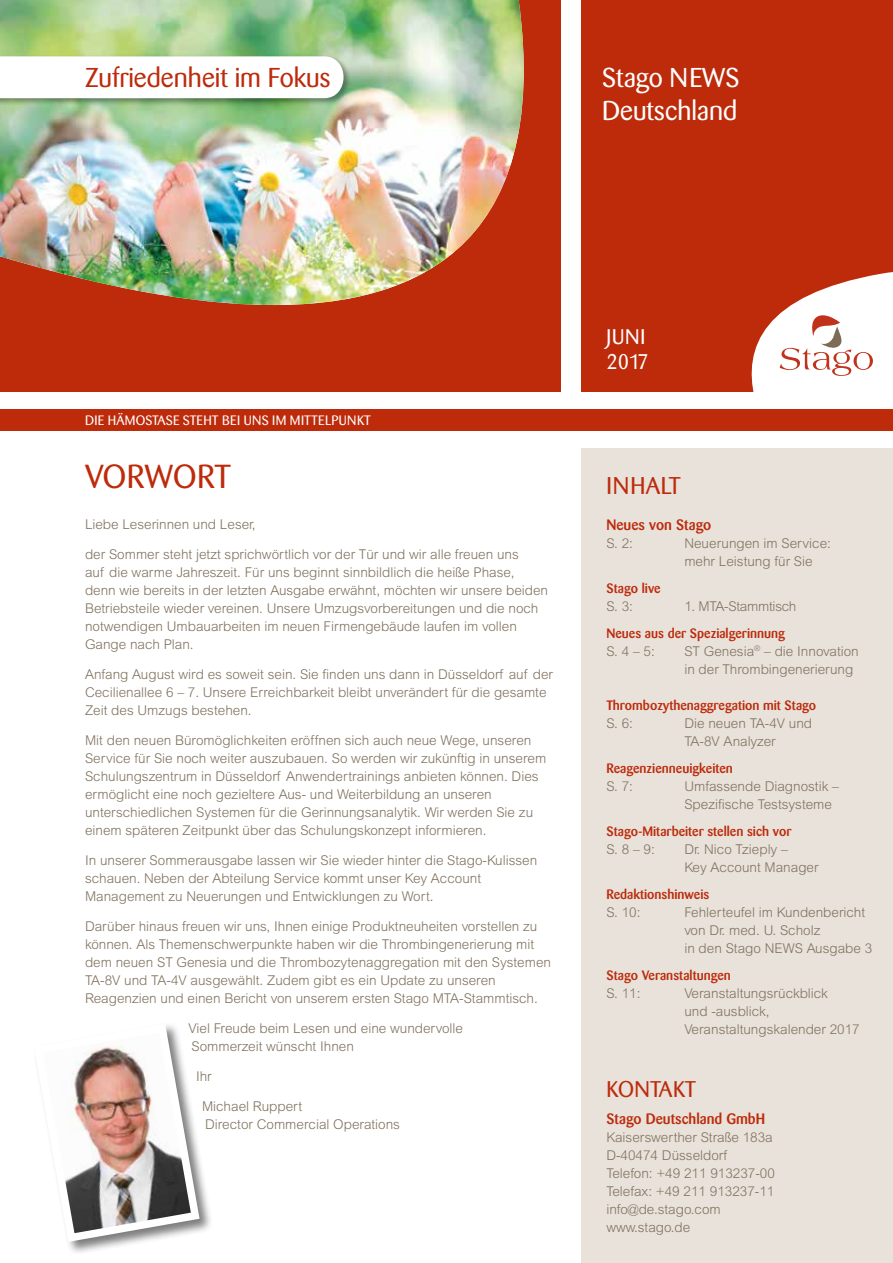
<style>
.page{position:relative;width:893px;height:1263px;background:#fff}
.page>*{position:absolute;margin:0;border:0;box-sizing:border-box;transform-origin:0 0}
.t1{font:33px "Barmeno";color:#bd2b0b}
.t2{font:27px "Barmeno";color:#bd2b0b}
.t3{font:27px/32.4px "Barmeno";color:#fff}
.t4{font:24px "Barmeno";letter-spacing:.02em;color:#bd2b0b}
.t5{font:22.5px "Barmeno";letter-spacing:-.01em;color:#bd2b0b}
.t6{font:21px/25.2px "Barmeno";letter-spacing:.02em;color:#fff}
.t7{font:500 15px "Barmeno";color:#bd2b0b}
.t8{font:300 13.5px/18px "Arial MT Std";color:#80715d}
.t9{font:500 13.5px "Barmeno";color:#bd2b0b}
.t10{font:13.5px "Barmeno";letter-spacing:.02em;color:#fff}
.t11{font:300 13.5px "Arial MT Std";letter-spacing:-.02em;color:#80715d}
</style>
<div class="page">
<svg style="left:0;top:0;width:645px;height:449px"></svg>
<img style="left:0;top:0;width:529px;height:376px">
<div style="left:581px;top:0;width:312px;height:391px;background:#bd2b0b"></div>
<svg style="left:645px;top:272px;width:248px;height:177px"></svg>
<svg style="left:780px;top:315px;width:93px;height:61px;background:#f2dedb"></svg>
<div style="left:0;top:55px;width:351px;height:51px;background:#000;opacity:.35"></div>
<svg style="left:0;top:56px;width:350px;height:42px"></svg>
<div style="left:0;top:409px;width:893px;height:22px;background:#bd2b0b"></div>
<div style="left:581px;top:449px;width:312px;height:814px;background:#e8e2db"></div>
<div style="left:32px;top:1022px;width:181px;height:233px;background:#000;opacity:.51"></div>
<svg style="left:32px;top:1022px;width:172px;height:224px"></svg>
<h2 class="t2" style="left:85px;top:62px;width:247px">Zufriedenheit im Fokus</h2>
<h2 class="t3" style="left:602px;top:62px;width:139px">Stago NEWS<br>Deutschland</h2>
<p class="t10" style="left:85px;top:413px;width:287px">DIE HÄMOSTASE STEHT BEI UNS IM MITTELPUNKT</p>
<h1 class="t1" style="left:85px;top:458px;width:147px">VORWORT</h1>
<p class="t8" style="left:85px;top:515px;width:172px">Liebe Leserinnen und Leser,</p>
<p class="t8" style="left:85px;top:545px;width:465px">der Sommer steht jetzt sprichwörtlich vor der Tür und wir alle freuen uns<br>auf die warme Jahreszeit. Für uns beginnt sinnbildlich die heiße Phase, denn wie bereits in der letzten Ausgabe erwähnt, möchten wir unsere beiden Betriebsteile wieder vereinen. Unsere Umzugsvorbereitungen und die noch notwendigen Umbauarbeiten im neuen Firmengebäude laufen im vollen Gange nach Plan.</p>
<p class="t8" style="left:85px;top:665px;width:469px">Anfang August wird es soweit sein. Sie finden uns dann in Düsseldorf auf der<br>Cecilienallee 6 – 7. Unsere Erreichbarkeit bleibt unverändert für die gesamte<br>Zeit des Umzugs bestehen.</p>
<p class="t8" style="left:85px;top:731px;width:463px">Mit den neuen Büromöglichkeiten eröffnen sich auch neue Wege, unseren Service für Sie noch weiter auszubauen. So werden wir zukünftig in unserem Schulungszentrum in Düsseldorf Anwendertrainings anbieten können. Dies ermöglicht eine noch gezieltere Aus- und Weiterbildung an unseren unterschiedlichen Systemen für die Gerinnungsanalytik. Wir werden Sie zu einem späteren Zeitpunkt über das Schulungskonzept informieren.</p>
<p class="t8" style="left:85px;top:851px;width:454px">In unserer Sommerausgabe lassen wir Sie wieder hinter die Stago-Kulissen schauen. Neben der Abteilung Service kommt unser Key Account<br>Management zu Neuerungen und Entwicklungen zu Wort.</p>
<p class="t8" style="left:85px;top:917px;width:468px">Darüber hinaus freuen wir uns, Ihnen einige Produktneuheiten vorstellen zu können. Als Themenschwerpunkte haben wir die Thrombingenerierung mit dem neuen ST Genesia und die Thrombozytenaggregation mit den Systemen TA-8V und TA-4V ausgewählt. Zudem gibt es ein Update zu unseren Reagenzien und einen Bericht von unserem ersten Stago MTA-Stammtisch.</p>
<p class="t8" style="left:189px;top:1019px;width:276px">Viel Freude beim Lesen und eine wundervolle<br>Sommerzeit wünscht Ihnen</p>
<p class="t8" style="left:196px;top:1067px;width:17px">Ihr</p>
<p class="t8" style="left:202px;top:1097px;width:199px">Michael Ruppert<br>Director Commercial Operations</p>
<h3 class="t6" style="left:606px;top:325px;width:44px">JUNI<br>2017</h3>
<h3 class="t4" style="left:606px;top:471px;width:76px">INHALT</h3>
<p class="t7" style="left:606px;top:516px;width:107px">Neues von Stago</p>
<p class="t8" style="left:606px;top:534px;width:28px">S. 2:</p>
<p class="t8" style="left:684px;top:534px;width:148px">Neuerungen im Service: mehr Leistung für Sie</p>
<p class="t9" style="left:606px;top:580px;width:56px">Stago live</p>
<p class="t8" style="left:606px;top:597px;width:28px">S. 3:</p>
<p class="t11" style="left:684px;top:598px;width:114px">1. MTA-Stammtisch</p>
<p class="t9" style="left:606px;top:625px;width:180px">Neues aus der Spezialgerinnung</p>
<p class="t8" style="left:606px;top:642px;width:50px">S. 4 – 5:</p>
<p class="t8" style="left:684px;top:642px;width:176px">ST Genesia<sup>®</sup> – die Innovation in der Thrombingenerierung</p>
<p class="t9" style="left:606px;top:697px;width:211px">Thrombozythenaggregation mit Stago</p>
<p class="t8" style="left:606px;top:714px;width:28px">S. 6:</p>
<p class="t8" style="left:684px;top:714px;width:129px">Die neuen TA-4V und<br>TA-8V Analyzer</p>
<p class="t9" style="left:606px;top:760px;width:128px">Reagenzienneuigkeiten</p>
<p class="t8" style="left:606px;top:777px;width:28px">S. 7:</p>
<p class="t8" style="left:684px;top:777px;width:156px">Umfassende Diagnostik –<br>Spezifische Testsysteme</p>
<p class="t9" style="left:606px;top:823px;width:187px">Stago-Mitarbeiter stellen sich vor</p>
<p class="t8" style="left:606px;top:840px;width:50px">S. 8 – 9:</p>
<p class="t8" style="left:684px;top:840px;width:136px">Dr. Nico Tzieply –<br>Key Account Manager</p>
<p class="t9" style="left:606px;top:886px;width:104px">Redaktionshinweis</p>
<p class="t8" style="left:606px;top:903px;width:36px">S. 10:</p>
<p class="t8" style="left:684px;top:903px;width:189px">Fehlerteufel im Kundenbericht von Dr. med. U. Scholz<br>in den Stago NEWS Ausgabe 3</p>
<p class="t9" style="left:606px;top:967px;width:126px">Stago Veranstaltungen</p>
<p class="t8" style="left:606px;top:984px;width:36px">S. 11:</p>
<p class="t8" style="left:684px;top:984px;width:177px">Veranstaltungsrückblick<br>und -ausblick,<br>Veranstaltungskalender 2017</p>
<h3 class="t5" style="left:606px;top:1076px;width:91px">KONTAKT</h3>
<p class="t7" style="left:606px;top:1110px;width:160px">Stago Deutschland GmbH</p>
<p class="t8" style="left:606px;top:1128px;width:170px">Kaiserswerther Straße 183a<br>D-40474 Düsseldorf<br>Telefon: +49 211 913237-00<br>Telefax: +49 211 913237-11 info@de.stago.com www.stago.de</p>
</div>
